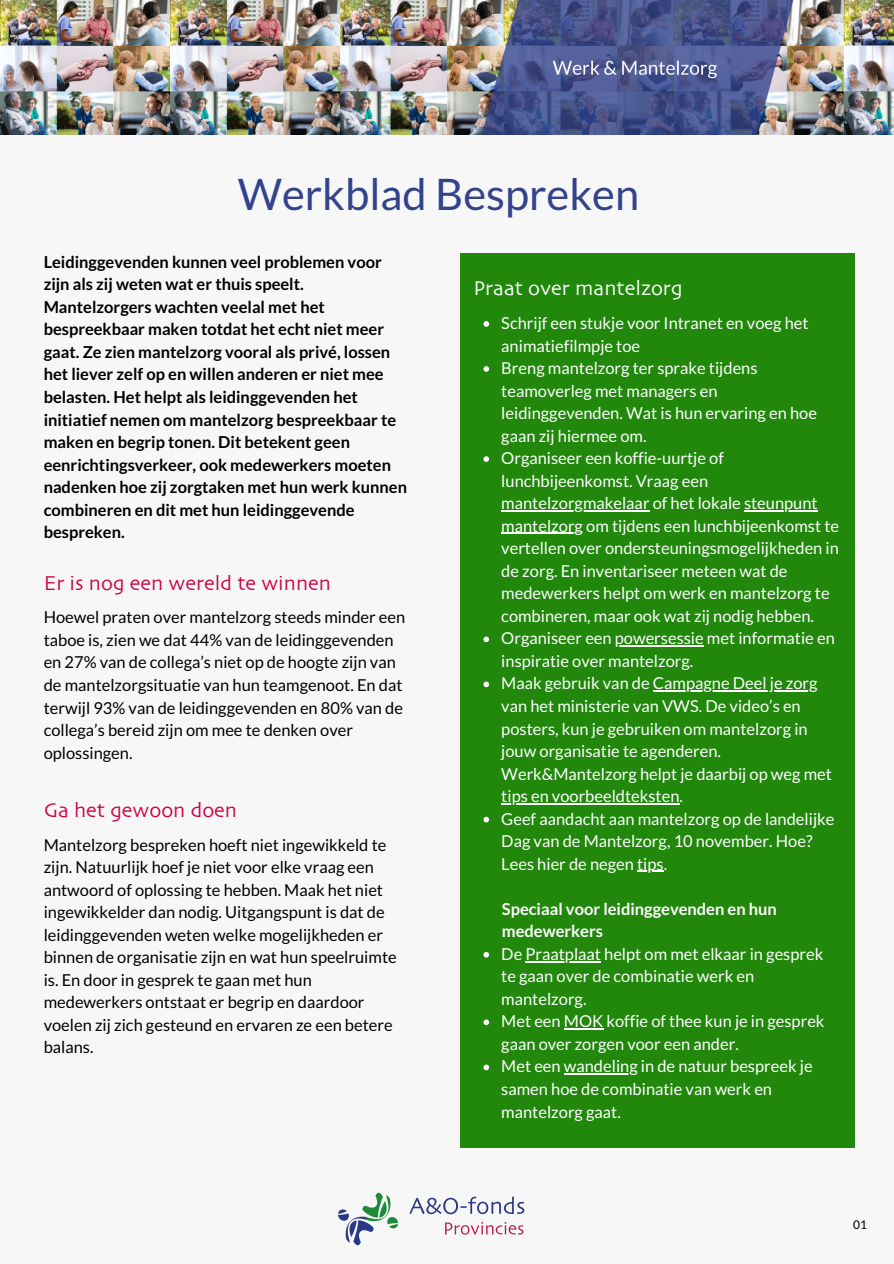
<style>
.page{position:relative;width:894px;height:1264px;background:#fff}
.page>*{position:absolute;margin:0;border:0;box-sizing:border-box;transform-origin:0 0}
.t1{font:43.5px "Lato";color:#32438c}
.t2{font:21px "Skia";color:#cc034a}
.t3{font:21px "Skia";color:#fff}
.t4{font:16.5px/22.5px "Lato";color:#fff}
.t5{font:16.5px/22.5px "Lato";color:#000}
.t6{font:700 16.5px/22.5px "Lato";color:#000}
.t7{font:700 16.5px "Lato";color:#fff}
.t8{font:12px "Lato";color:#000}
</style>
<div class="page">
<div style="left:0;top:0;width:893px;height:1263px;background:#f7f7f7"></div>
<img style="left:0;top:0;width:893px;height:134px">
<div style="left:460px;top:252px;width:393px;height:895px;background:#21880c"></div>
<svg style="left:483px;top:321px;width:6px;height:6px"></svg>
<svg style="left:483px;top:366px;width:6px;height:6px"></svg>
<svg style="left:483px;top:456px;width:6px;height:6px"></svg>
<hr style="left:501px;top:510px;width:148px;height:1px;background:#fff">
<hr style="left:743px;top:510px;width:74px;height:1px;background:#fff">
<hr style="left:501px;top:533px;width:82px;height:1px;background:#fff">
<svg style="left:483px;top:636px;width:6px;height:6px"></svg>
<hr style="left:614px;top:645px;width:89px;height:1px;background:#fff">
<svg style="left:483px;top:681px;width:6px;height:6px"></svg>
<hr style="left:652px;top:690px;width:165px;height:1px;background:#fff">
<hr style="left:501px;top:803px;width:178px;height:1px;background:#fff">
<svg style="left:483px;top:816px;width:6px;height:6px"></svg>
<hr style="left:637px;top:870px;width:26px;height:2px;background:#fff">
<svg style="left:483px;top:952px;width:6px;height:5px"></svg>
<hr style="left:525px;top:960px;width:76px;height:2px;background:#fff">
<svg style="left:483px;top:1019px;width:6px;height:6px"></svg>
<hr style="left:563px;top:1028px;width:40px;height:1px;background:#fff">
<svg style="left:483px;top:1064px;width:6px;height:6px"></svg>
<hr style="left:563px;top:1073px;width:74px;height:1px;background:#fff">
<img style="left:338px;top:1192px;width:187px;height:54px">
<p class="t1" style="left:237px;top:167px;width:403px">Werkblad Bespreken</p>
<p class="t6" style="left:44px;top:250px;width:365px">Leidinggevenden kunnen veel problemen voor zijn als zij weten wat er thuis speelt.<br>Mantelzorgers wachten veelal met het bespreekbaar maken totdat het echt niet meer gaat. Ze zien mantelzorg vooral als privé, lossen het liever zelf op en willen anderen er niet mee belasten. Het helpt als leidinggevenden het initiatief nemen om mantelzorg bespreekbaar te maken en begrip tonen. Dit betekent geen eenrichtingsverkeer, ook medewerkers moeten nadenken hoe zij zorgtaken met hun werk kunnen combineren en dit met hun leidinggevende bespreken.</p>
<p class="t3" style="left:473px;top:279px;width:211px">Praat over mantelzorg</p>
<p class="t4" style="left:501px;top:311px;width:309px">Schrijf een stukje voor Intranet en voeg het animatiefilmpje toe</p>
<p class="t4" style="left:501px;top:356px;width:317px">Breng mantelzorg ter sprake tijdens teamoverleg met managers en leidinggevenden. Wat is hun ervaring en hoe gaan zij hiermee om.</p>
<p class="t4" style="left:501px;top:446px;width:339px">Organiseer een koffie-uurtje of lunchbijeenkomst. Vraag een mantelzorgmakelaar of het lokale steunpunt mantelzorg om tijdens een lunchbijeenkomst te vertellen over ondersteuningsmogelijkheden in de zorg. En inventariseer meteen wat de medewerkers helpt om werk en mantelzorg te combineren, maar ook wat zij nodig hebben.</p>
<p class="t4" style="left:501px;top:626px;width:335px">Organiseer een powersessie met informatie en inspiratie over mantelzorg.</p>
<p class="t4" style="left:501px;top:671px;width:332px">Maak gebruik van de Campagne Deel je zorg van het ministerie van VWS. De video’s en posters, kun je gebruiken om mantelzorg in jouw organisatie te agenderen.<br>Werk&amp;Mantelzorg helpt je daarbij op weg met tips en voorbeeldteksten.</p>
<p class="t4" style="left:501px;top:807px;width:334px">Geef aandacht aan mantelzorg op de landelijke<br>Dag van de Mantelzorg, 10 november. Hoe?<br>Lees hier de negen tips.</p>
<p class="t2" style="left:44px;top:573px;width:289px">Er is nog een wereld te winnen</p>
<p class="t5" style="left:44px;top:605px;width:363px">Hoewel praten over mantelzorg steeds minder een taboe is, zien we dat 44% van de leidinggevenden en 27% van de collega’s niet op de hoogte zijn van de mantelzorgsituatie van hun teamgenoot. En dat terwijl 93% van de leidinggevenden en 80% van de collega’s bereid zijn om mee te denken over oplossingen.</p>
<p class="t2" style="left:44px;top:800px;width:195px">Ga het gewoon doen</p>
<p class="t5" style="left:44px;top:832px;width:354px">Mantelzorg bespreken hoeft niet ingewikkeld te zijn. Natuurlijk hoef je niet voor elke vraag een antwoord of oplossing te hebben. Maak het niet ingewikkelder dan nodig. Uitgangspunt is dat de leidinggevenden weten welke mogelijkheden er binnen de organisatie zijn en wat hun speelruimte is. En door in gesprek te gaan met hun medewerkers ontstaat er begrip en daardoor voelen zij zich gesteund en ervaren ze een betere balans.</p>
<p class="t7" style="left:501px;top:898px;width:276px">Speciaal voor leidinggevenden en hun</p>
<p class="t7" style="left:501px;top:921px;width:102px">medewerkers</p>
<p class="t4" style="left:501px;top:942px;width:323px">De Praatplaat helpt om met elkaar in gesprek te gaan over de combinatie werk en mantelzorg.</p>
<p class="t4" style="left:501px;top:1009px;width:325px">Met een MOK koffie of thee kun je in gesprek gaan over zorgen voor een ander.</p>
<p class="t4" style="left:501px;top:1054px;width:313px">Met een wandeling in de natuur bespreek je samen hoe de combinatie van werk en mantelzorg gaat.</p>
<p class="t8" style="left:853px;top:1216px;width:15px">01</p>
</div>
